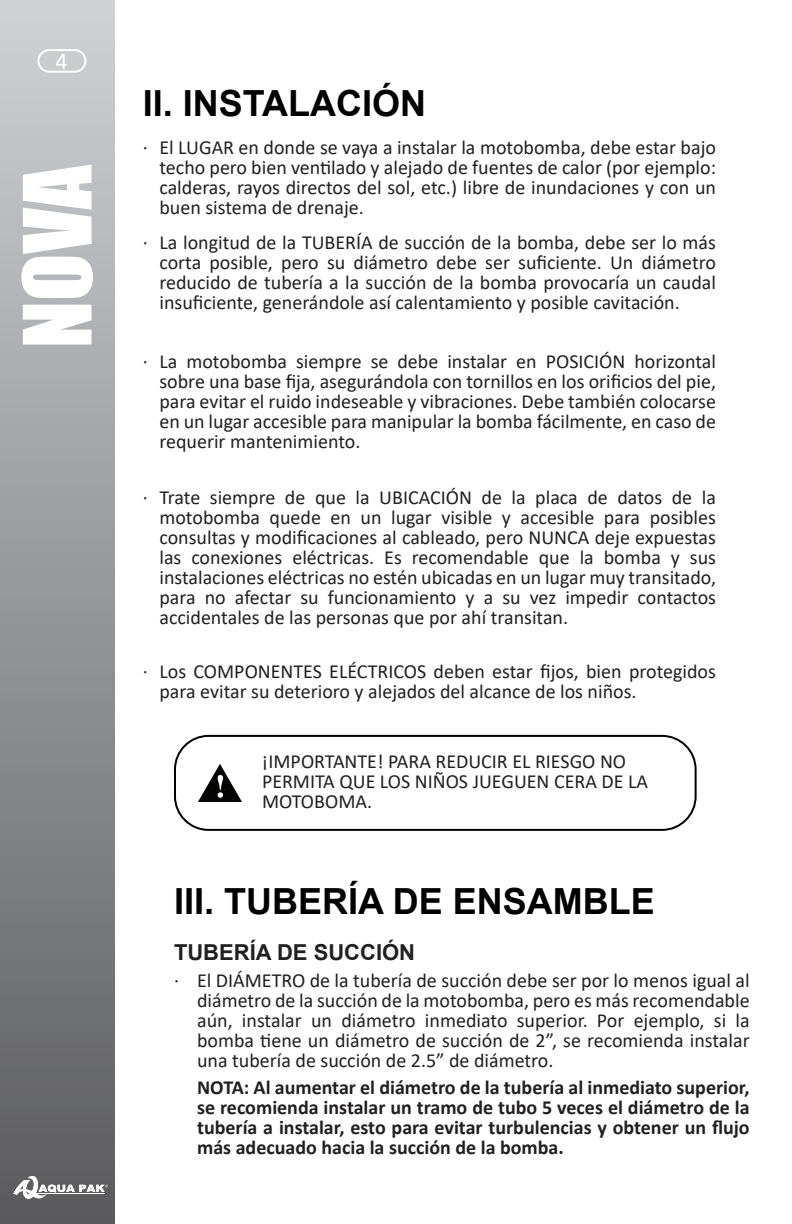
<style>
.page{position:relative;width:792px;height:1224px;background:#fff}
.page>*{position:absolute;margin:0;border:0;box-sizing:border-box;transform-origin:0 0}
.t1{font:87px "Impact";color:#fff}
.t2{font:700 36px "Arial";color:#000}
.t3{font:24px "Calibri";color:#fff}
.t4{font:700 22px "Arial";color:#231f20}
.t5{font:20px/20px "Calibri";color:#231f20;text-align:justify}
.P_Bold{font:700 20px/20px "Calibri";color:#231f20;text-align:justify}
.s1{color:#231f20}
</style>
<div class="page">
<div style="left:0;top:0;width:115px;height:1224px;background:linear-gradient(to bottom,#cfd1d4,#5a5b5e)"></div>
<div style="left:37px;top:49px;width:49px;height:24px;border:2px solid #fff;border-radius:11px"></div>
<svg style="left:13px;top:1176px;width:95px;height:24px"></svg>
<div style="left:174px;top:735px;width:523px;height:96px;border:2px solid #000;border-radius:34px"></div>
<svg style="left:198px;top:764px;width:44px;height:38px"></svg>
<p class="t3" style="left:56px;top:45px;width:31px">4<span class="s1">4</span></p>
<h1 class="t1" style="left:-10px;top:348px;width:185px;rotate:-90deg">NOVA</h1>
<p class="t2" style="left:143px;top:78px;width:285px">II. INSTALACIÓN</p>
<p class="t5" style="left:143px;top:136px;width:7px">·</p>
<p class="t5" style="left:159px;top:136px;width:558px">El LUGAR en donde se vaya a instalar la motobomba, debe estar bajo techo pero bien ventilado y alejado de fuentes de calor (por ejemplo: calderas, rayos directos del sol, etc.) libre de inundaciones y con un buen sistema de drenaje.</p>
<p class="t5" style="left:143px;top:231px;width:7px">·</p>
<p class="t5" style="left:159px;top:231px;width:558px">La longitud de la TUBERÍA de succión de la bomba, debe ser lo más corta posible, pero su diámetro debe ser suficiente. Un diámetro reducido de tubería a la succión de la bomba provocaría un caudal insuficiente, generándole así calentamiento y posible cavitación.</p>
<p class="t5" style="left:143px;top:351px;width:7px">·</p>
<p class="t5" style="left:159px;top:351px;width:558px">La motobomba siempre se debe instalar en POSICIÓN horizontal sobre una base fija, asegurándola con tornillos en los orificios del pie, para evitar el ruido indeseable y vibraciones. Debe también colocarse en un lugar accesible para manipular la bomba fácilmente, en caso de requerir mantenimiento.</p>
<p class="t5" style="left:143px;top:486px;width:7px">·</p>
<p class="t5" style="left:159px;top:486px;width:558px">Trate siempre de que la UBICACIÓN de la placa de datos de la motobomba quede en un lugar visible y accesible para posibles consultas y modificaciones al cableado, pero NUNCA deje expuestas las conexiones eléctricas. Es recomendable que la bomba y sus instalaciones eléctricas no estén ubicadas en un lugar muy transitado, para no afectar su funcionamiento y a su vez impedir contactos accidentales de las personas que por ahí transitan.</p>
<p class="t5" style="left:143px;top:660px;width:7px">·</p>
<p class="t5" style="left:159px;top:660px;width:558px">Los COMPONENTES ELÉCTRICOS deben estar fijos, bien protegidos para evitar su deterioro y alejados del alcance de los niños.</p>
<p class="t5" style="left:262px;top:751px;width:388px;text-align:left">¡IMPORTANTE! PARA REDUCIR EL RIESGO NO<br>PERMITA QUE LOS NIÑOS JUEGUEN CERA DE LA<br>MOTOBOMA.</p>
<p class="t2" style="left:174px;top:876px;width:482px">III. TUBERÍA DE ENSAMBLE</p>
<p class="t4" style="left:174px;top:937px;width:243px">TUBERÍA DE SUCCIÓN</p>
<p class="t5" style="left:174px;top:970px;width:7px">·</p>
<p class="t5" style="left:197px;top:970px;width:554px">El DIÁMETRO de la tubería de succión debe ser por lo menos igual al diámetro de la succión de la motobomba, pero es más recomendable aún, instalar un diámetro inmediato superior. Por ejemplo, si la bomba tiene un diámetro de succión de 2”, se recomienda instalar una tubería de succión de 2.5” de diámetro.</p>
<p class="P_Bold" style="left:197px;top:1077px;width:554px">NOTA: Al aumentar el diámetro de la tubería al inmediato superior, se recomienda instalar un tramo de tubo 5 veces el diámetro de la tubería a instalar, esto para evitar turbulencias y obtener un flujo más adecuado hacia la succión de la bomba.</p>
</div>
